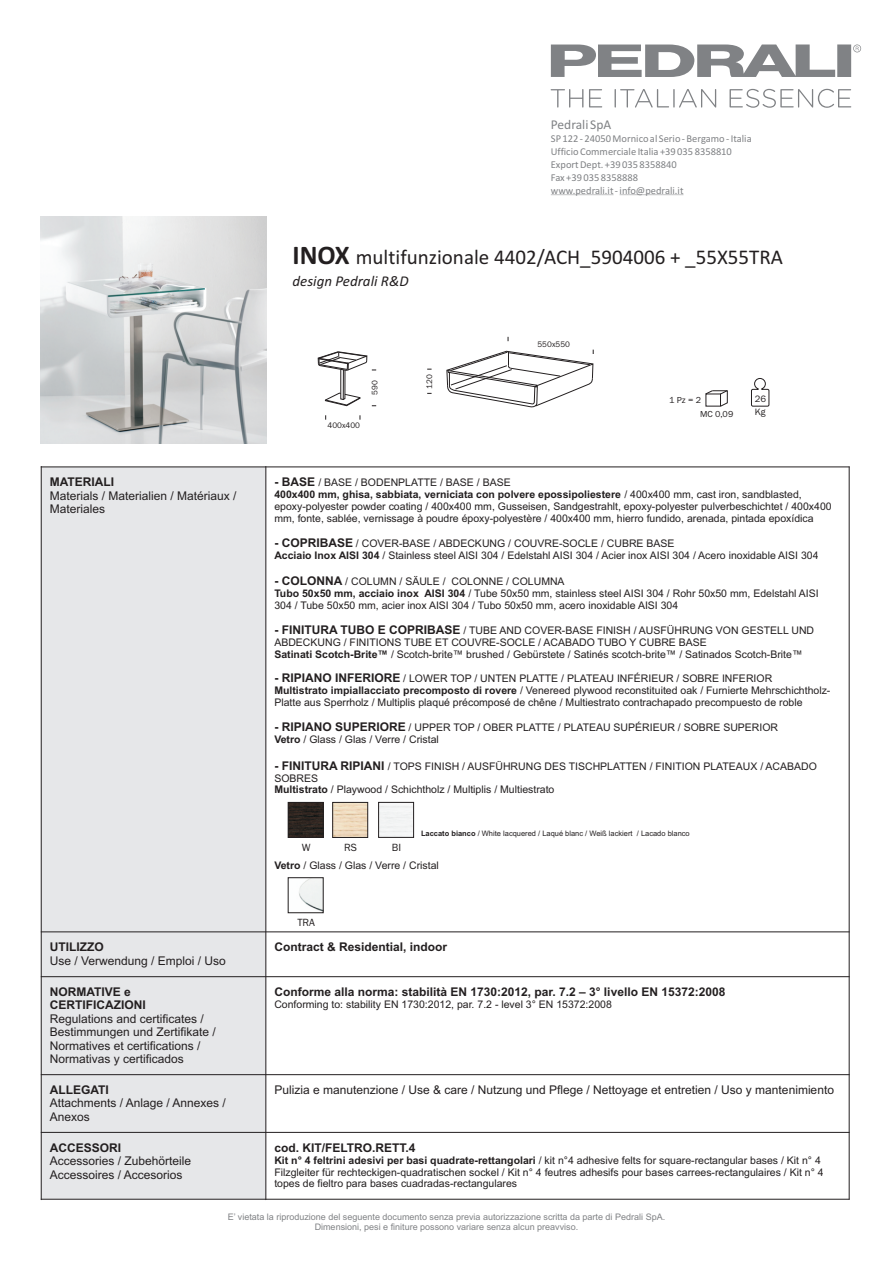
<style>
.page{position:relative;width:893px;height:1263px;background:#fff}
.page>*{position:absolute;margin:0;border:0;box-sizing:border-box;transform-origin:0 0}
.t1{font:21px "Calibri";color:#231f20}
.t2{font:italic 15px "Calibri";color:#231f20}
.t3{font:13.5px "Calibri";color:#808285}
.t4{font:12px/13.4px "Arial";color:#231f20}
.t5{font:700 12px "Arial";color:#231f20}
.t6{font:10.8px "Franklin Gothic";color:#231f20}
.t7{font:10.5px/11.9px "Arial";color:#231f20}
.t8{font:10.5px/12.8px "Calibri";color:#808285}
.t9{font:9.6px/13.5px "Franklin Gothic";color:#231f20}
.t10{font:9px/10.1px "Arial";color:#808285;text-align:center}
.t11{font:9px/14.1px "Franklin Gothic";color:#231f20}
.t12{font:8.25px "Franklin Gothic";color:#231f20}
.t13{font:7.5px "Arial";color:#231f20}
.s1{font-weight:700;font-size:27px}
.s2{font-weight:700}
.s3{font-weight:700;font-size:12px}
</style>
<div class="page">
<div style="left:41px;top:467px;width:225px;height:465px;background:#e6e7e9"></div>
<div style="left:41px;top:932px;width:225px;height:45px;background:#e6e7e9"></div>
<div style="left:41px;top:977px;width:225px;height:98px;background:#e6e7e9"></div>
<div style="left:41px;top:1075px;width:225px;height:57px;background:#e6e7e9"></div>
<div style="left:41px;top:1132px;width:225px;height:67px;background:#e6e7e9"></div>
<hr style="left:41px;top:466px;width:1px;height:733px;background:#231f20">
<hr style="left:265px;top:466px;width:1px;height:733px;background:#231f20">
<hr style="left:849px;top:466px;width:1px;height:733px;background:#231f20">
<hr style="left:41px;top:1199px;width:809px;height:1px;background:#231f20">
<hr style="left:41px;top:1132px;width:809px;height:1px;background:#231f20">
<hr style="left:41px;top:1074px;width:809px;height:1px;background:#231f20">
<hr style="left:41px;top:976px;width:809px;height:1px;background:#231f20">
<hr style="left:41px;top:931px;width:809px;height:1px;background:#231f20">
<hr style="left:41px;top:466px;width:809px;height:1px;background:#231f20">
<svg style="left:751px;top:378px;width:18px;height:28px"></svg>
<img style="left:334px;top:804px;width:32px;height:32px">
<div style="left:332px;top:802px;width:36px;height:36px;border:1px solid #231f20"></div>
<img style="left:290px;top:804px;width:31px;height:32px">
<div style="left:288px;top:802px;width:35px;height:36px;border:1px solid #231f20"></div>
<div style="left:378px;top:802px;width:36px;height:35px;border:1px solid #231f20"></div>
<img style="left:41px;top:217px;width:226px;height:226px">
<img style="left:299px;top:879px;width:22px;height:32px">
<div style="left:288px;top:877px;width:35px;height:36px;border:1px solid #231f20"></div>
<svg style="left:318px;top:351px;width:58px;height:55px"></svg>
<svg style="left:447px;top:350px;width:147px;height:58px"></svg>
<svg style="left:705px;top:390px;width:23px;height:17px"></svg>
<hr style="left:551px;top:195px;width:62px;height:1px;background:#808285">
<hr style="left:620px;top:195px;width:63px;height:1px;background:#808285">
<svg style="left:551px;top:44px;width:310px;height:64px"></svg>
<p class="t3" style="left:551px;top:119px;width:62px">Pedrali SpA</p>
<p class="t8" style="left:551px;top:133px;width:202px">SP 122 - 24050 Mornico al Serio - Bergamo - Italia Ufficio Commerciale Italia +39 035 8358810<br>Export Dept. +39 035 8358840<br>Fax +39 035 8358888<br>www.pedrali.it - info@pedrali.it</p>
<p class="t1" style="left:293px;top:249px;width:492px"><span class="s1">INOX</span> multifunzionale 4402/ACH_5904006 + _55X55TRA</p>
<p class="t2" style="left:293px;top:275px;width:118px">design Pedrali R&amp;D</p>
<p class="t12" style="left:327px;top:422px;width:34px">400x400</p>
<p class="t12" style="left:372px;top:395px;width:16px;rotate:-90deg">590</p>
<p class="t12" style="left:426px;top:389px;width:16px;rotate:-90deg">120</p>
<p class="t12" style="left:537px;top:342px;width:34px">550x550</p>
<p class="t11" style="left:700px;top:393px;width:35px;text-indent:-31px">1 Pz = 2<br>MC 0,09</p>
<p class="t9" style="left:755px;top:392px;width:13px">26<br>Kg</p>
<p class="t4" style="left:50px;top:476px;width:188px"><span class="s2">MATERIALI<br></span>Materials / Materialien / Matériaux /<br>Materiales</p>
<p class="t7" style="left:274px;top:478px;width:559px"><span class="s3">- BASE</span> / BASE / BODENPLATTE / BASE / BASE<br><span class="s2">400x400 mm, ghisa, sabbiata, verniciata con polvere epossipoliestere</span> / 400x400 mm, cast iron, sandblasted, epoxy-polyester powder coating / 400x400 mm, Gusseisen, Sandgestrahlt, epoxy-polyester pulverbeschichtet / 400x400 mm, fonte, sablée, vernissage à poudre époxy-polyestère / 400x400 mm, hierro fundido, arenada, pintada epoxídica</p>
<p class="t7" style="left:274px;top:538px;width:546px"><span class="s3">- COPRIBASE</span> / COVER-BASE / ABDECKUNG / COUVRE-SOCLE / CUBRE BASE<br><span class="s2">Acciaio Inox AISI 304</span> / Stainless steel AISI 304 / Edelstahl AISI 304 / Acier inox AISI 304 / Acero inoxidable AISI 304</p>
<p class="t7" style="left:274px;top:576px;width:546px"><span class="s3">- COLONNA</span> / COLUMN / SÄULE / COLONNE / COLUMNA<br><span class="s2">Tubo 50x50 mm, acciaio inox AISI 304</span> / Tube 50x50 mm, stainless steel AISI 304 / Rohr 50x50 mm, Edelstahl AISI<br>304 / Tube 50x50 mm, acier inox AISI 304 / Tubo 50x50 mm, acero inoxidable AISI 304</p>
<p class="t7" style="left:274px;top:625px;width:541px"><span class="s3">- FINITURA TUBO E COPRIBASE</span> / TUBE AND COVER-BASE FINISH / AUSFÜHRUNG VON GESTELL UND<br>ABDECKUNG / FINITIONS TUBE ET COUVRE-SOCLE / ACABADO TUBO Y CUBRE BASE<br><span class="s2">Satinati Scotch-Brite™</span> / Scotch-brite™ brushed / Gebürstete / Satinés scotch-brite™ / Satinados Scotch-Brite™</p>
<p class="t7" style="left:274px;top:674px;width:558px"><span class="s3">- RIPIANO INFERIORE</span> / LOWER TOP / UNTEN PLATTE / PLATEAU INFÉRIEUR / SOBRE INFERIOR<br><span class="s2">Multistrato impiallacciato precomposto di rovere</span> / Venereed plywood reconstituited oak / Furnierte Mehrschichtholz-<br>Platte aus Sperrholz / Multiplis plaqué précomposé de chêne / Multiestrato contrachapado precompuesto de roble</p>
<p class="t7" style="left:274px;top:722px;width:505px"><span class="s3">- RIPIANO SUPERIORE</span> / UPPER TOP / OBER PLATTE / PLATEAU SUPÉRIEUR / SOBRE SUPERIOR<br><span class="s2">Vetro</span> / Glass / Glas / Verre / Cristal</p>
<p class="t7" style="left:274px;top:761px;width:544px"><span class="s3">- FINITURA RIPIANI</span> / TOPS FINISH / AUSFÜHRUNG DES TISCHPLATTEN / FINITION PLATEAUX / ACABADO<br>SOBRES<br><span class="s2">Multistrato</span> / Playwood / Schichtholz / Multiplis / Multiestrato</p>
<p class="t6" style="left:302px;top:844px;width:10px">W</p>
<p class="t6" style="left:344px;top:844px;width:14px">RS</p>
<p class="t6" style="left:392px;top:843px;width:11px">BI</p>
<p class="t13" style="left:421px;top:830px;width:270px"><span class="s2">Laccato bianco</span> / White lacquered / Laqué blanc / Weiß lackiert / Lacado blanco</p>
<p class="t7" style="left:274px;top:860px;width:166px"><span class="s2">Vetro</span> / Glass / Glas / Verre / Cristal</p>
<p class="t6" style="left:297px;top:919px;width:19px">TRA</p>
<p class="t4" style="left:50px;top:941px;width:178px"><span class="s2">UTILIZZO<br></span>Use / Verwendung / Emploi / Uso</p>
<p class="t5" style="left:274px;top:942px;width:174px">Contract &amp; Residential, indoor</p>
<p class="t4" style="left:50px;top:986px;width:168px"><span class="s2">NORMATIVE e<br>CERTIFICAZIONI<br></span>Regulations and certificates /<br>Bestimmungen und Zertifikate /<br>Normatives et certifications /<br>Normativas y certificados</p>
<p class="t5" style="left:274px;top:987px;width:453px">Conforme alla norma: stabilità EN 1730:2012, par. 7.2 – 3° livello EN 15372:2008</p>
<p class="t7" style="left:274px;top:999px;width:339px">Conforming to: stability EN 1730:2012, par. 7.2 - level 3° EN 15372:2008</p>
<p class="t4" style="left:50px;top:1084px;width:178px"><span class="s2">ALLEGATI<br></span>Attachments / Anlage / Annexes /<br>Anexos</p>
<p class="t4" style="left:274px;top:1084px;width:561px">Pulizia e manutenzione / Use &amp; care / Nutzung und Pflege / Nettoyage et entretien / Uso y mantenimiento</p>
<p class="t4" style="left:50px;top:1142px;width:143px"><span class="s2">ACCESSORI<br></span>Accessories / Zubehörteile<br>Accessoires / Accesorios</p>
<p class="t5" style="left:274px;top:1143px;width:143px">cod. KIT/FELTRO.RETT.4</p>
<p class="t7" style="left:274px;top:1155px;width:551px"><span class="s2">Kit n° 4 feltrini adesivi per basi quadrate-rettangolari</span> / kit n°4 adhesive felts for square-rectangular bases / Kit n° 4<br>Filzgleiter für rechteckigen-quadratischen sockel / Kit n° 4 feutres adhesifs pour bases carrees-rectangulaires / Kit n° 4 topes de fieltro para bases cuadradas-rectangulares</p>
<p class="t10" style="left:228px;top:1212px;width:439px">E’ vietata la riproduzione del seguente documento senza previa autorizzazione scritta da parte di Pedrali SpA.<br>Dimensioni, pesi e finiture possono variare senza alcun preavviso.</p>
</div>
